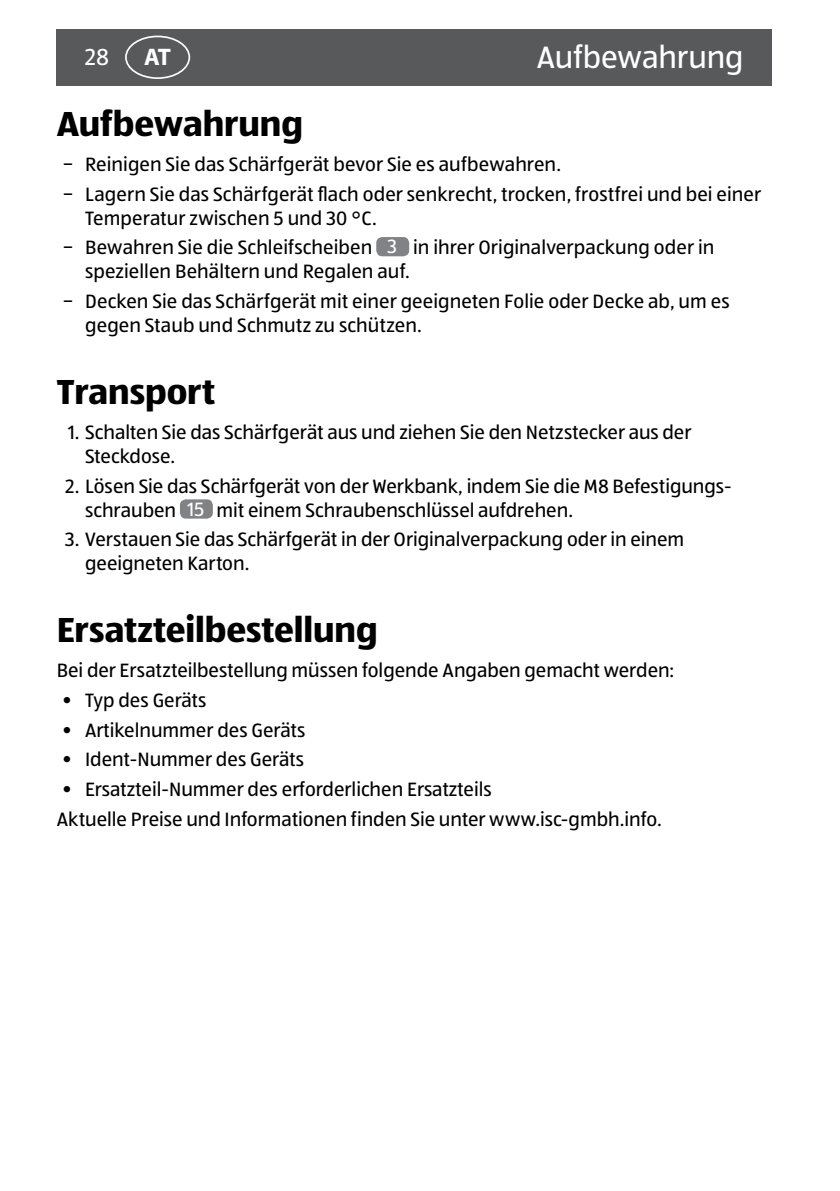
<style>
.page{position:relative;width:840px;height:1191px;background:#fff}
.page>*{position:absolute;margin:0;border:0;box-sizing:border-box;transform-origin:0 0}
.t1{font:700 36px "ALDISUEDOT";color:#000}
.t2{font:32px "ALDISUEDOT";letter-spacing:-.005em;color:#fff}
.t3{font:24px "ALDISUEDOT";color:#fff}
.t4{font:700 24px "Myriad Pro";color:#fff}
.t5{font:20px/29.6px "ALDISUEDOT";color:#000}
.s1{color:#fff}
</style>
<div class="page">
<div style="left:57px;top:29px;width:714px;height:56px;background:#58595b"></div>
<div style="left:125px;top:36px;width:65px;height:43px;border:2px solid #fafdff;border-radius:50%"></div>
<div style="left:376px;top:237px;width:33px;height:19px;background:#808285;border-radius:6px"></div>
<div style="left:180px;top:499px;width:33px;height:19px;background:#808285;border-radius:6px"></div>
<p class="t3" style="left:85px;top:41px;width:26px">28</p>
<p class="t4" style="left:144px;top:42px;width:28px">AT</p>
<h2 class="t2" style="left:536px;top:36px;width:208px">Aufbewahrung</h2>
<h1 class="t1" style="left:57px;top:99px;width:248px">Aufbewahrung</h1>
<p class="t5" style="left:62px;top:149px;width:699px">− Reinigen Sie das Schärfgerät bevor Sie es aufbewahren.<br>− Lagern Sie das Schärfgerät flach oder senkrecht, trocken, frostfrei und bei einer</p>
<p class="t5" style="left:62px;top:202px;width:653px;text-indent:23px">Temperatur zwischen 5 und 30 °C.<br>− Bewahren Sie die Schleifscheiben <span class="s1">3</span> in ihrer Originalverpackung oder in</p>
<p class="t5" style="left:62px;top:256px;width:668px;text-indent:23px">speziellen Behältern und Regalen auf.<br>− Decken Sie das Schärfgerät mit einer geeigneten Folie oder Decke ab, um es</p>
<p class="t5" style="left:85px;top:310px;width:338px">gegen Staub und Schmutz zu schützen.</p>
<h1 class="t1" style="left:57px;top:367px;width:160px">Transport</h1>
<p class="t5" style="left:85px;top:419px;width:607px;line-height:24px;text-indent:-17px">1. Schalten Sie das Schärfgerät aus und ziehen Sie den Netzstecker aus der<br>Steckdose.</p>
<p class="t5" style="left:85px;top:473px;width:647px;line-height:24px;text-indent:-20px">2. Lösen Sie das Schärfgerät von der Werkbank, indem Sie die M8 Befestigungs&shy;schrauben <span class="s1">15</span> mit einem Schraubenschlüssel aufdrehen.</p>
<p class="t5" style="left:85px;top:527px;width:600px;line-height:24px;text-indent:-20px">3. Verstauen Sie das Schärfgerät in der Originalverpackung oder in einem geeigneten Karton.</p>
<h1 class="t1" style="left:57px;top:605px;width:322px">Ersatzteilbestellung</h1>
<p class="t5" style="left:57px;top:655px;width:618px">Bei der Ersatzteilbestellung müssen folgende Angaben gemacht werden:</p>
<p class="t5" style="left:62px;top:685px;width:145px">• Typ des Geräts</p>
<p class="t5" style="left:62px;top:714px;width:244px">• Artikelnummer des Geräts</p>
<p class="t5" style="left:62px;top:744px;width:243px">• Ident-Nummer des Geräts</p>
<p class="t5" style="left:57px;top:774px;width:606px">• Ersatzteil-Nummer des erforderlichen Ersatzteils<br>Aktuelle Preise und Informationen finden Sie unter www.isc-gmbh.info.</p>
</div>
